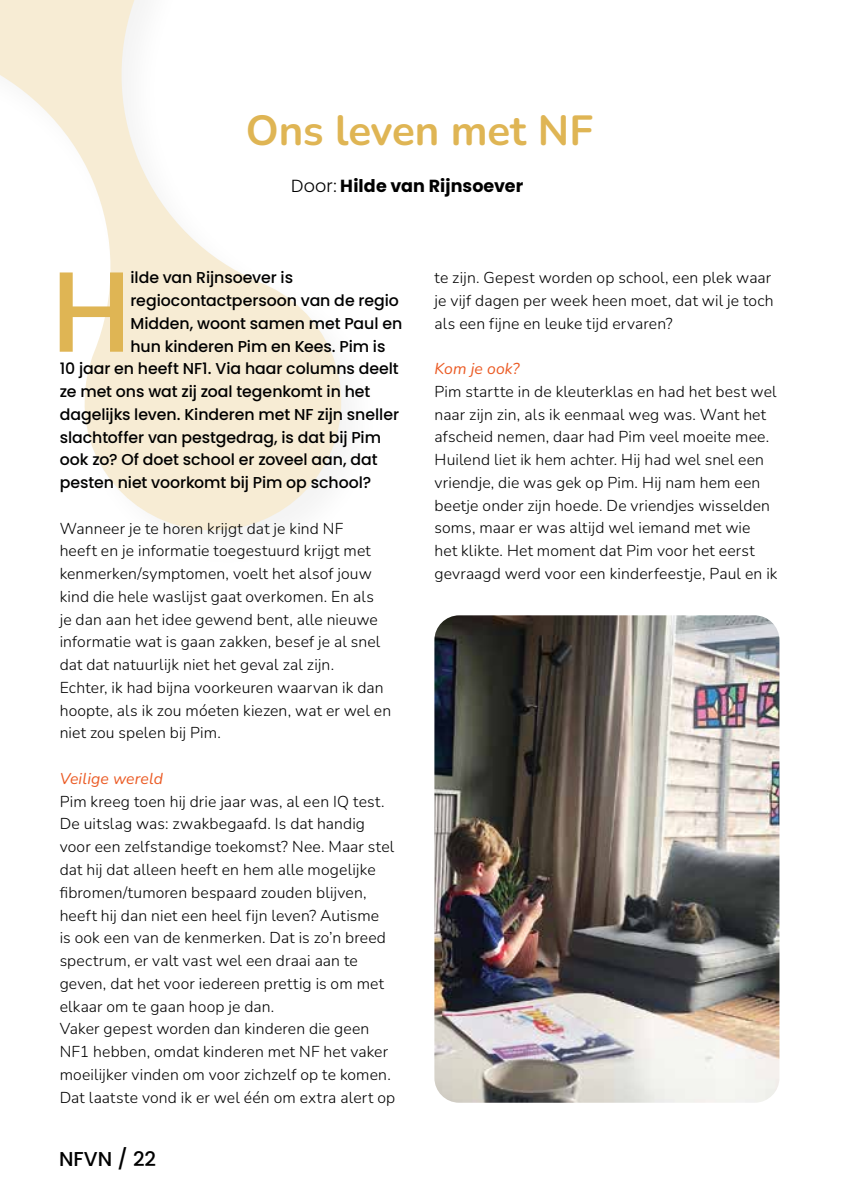
<style>
.page{position:relative;width:844px;height:1191px;background:#fff}
.page>*{position:absolute;margin:0;border:0;box-sizing:border-box;transform-origin:0 0}
.t1{font:500 113.92px "Poppins";color:#dfb554}
.t2{font:700 42px "Nunito";letter-spacing:-.005em;color:#dfb554}
.t3{font:500 20.12px "Poppins";color:#000}
.t4{font:700 17.5px "Poppins";letter-spacing:.005em;color:#000}
.t5{font:300 15.75px/22.8px "Nunito";letter-spacing:.01em;color:#000}
.t6{font:500 15.75px "Poppins";letter-spacing:-.005em;color:#000}
.t7{font:italic 15.75px "Nunito";letter-spacing:.01em;color:#eb5b25}
.s1{font-weight:300}
</style>
<div class="page">
<svg style="left:0;top:0;width:342px;height:531px"></svg>
<img style="left:434px;top:615px;width:345px;height:487px">
<h2 class="t2" style="left:246px;top:101px;width:348px">Ons leven met NF</h2>
<p class="t4" style="left:291px;top:176px;width:233px"><span class="s1">Door:</span> Hilde van Rijnsoever</p>
<h1 class="t1" style="left:51px;top:246px;width:82px">H</h1>
<p class="t6" style="left:130px;top:269px;width:164px">ilde van Rijnsoever is</p>
<p class="t6" style="left:130px;top:291px;width:270px">regiocontactpersoon van de regio</p>
<p class="t6" style="left:130px;top:314px;width:273px">Midden, woont samen met Paul en</p>
<p class="t6" style="left:130px;top:337px;width:256px">hun kinderen Pim en Kees. Pim is</p>
<p class="t6" style="left:60px;top:360px;width:340px">10 jaar en heeft NF1. Via haar columns deelt</p>
<p class="t6" style="left:60px;top:382px;width:312px">ze met ons wat zij zoal tegenkomt in het</p>
<p class="t6" style="left:60px;top:405px;width:341px">dagelijks leven. Kinderen met NF zijn sneller</p>
<p class="t6" style="left:60px;top:428px;width:323px">slachtoffer van pestgedrag, is dat bij Pim</p>
<p class="t6" style="left:60px;top:451px;width:319px">ook zo? Of doet school er zoveel aan, dat</p>
<p class="t6" style="left:60px;top:473px;width:313px">pesten niet voorkomt bij Pim op school?</p>
<p class="t5" style="left:60px;top:516px;width:333px">Wanneer je te horen krijgt dat je kind NF<br>heeft en je informatie toegestuurd krijgt met kenmerken/symptomen, voelt het alsof jouw kind die hele waslijst gaat overkomen. En als<br>je dan aan het idee gewend bent, alle nieuwe informatie wat is gaan zakken, besef je al snel dat dat natuurlijk niet het geval zal zijn.<br>Echter, ik had bijna voorkeuren waarvan ik dan hoopte, als ik zou móeten kiezen, wat er wel en niet zou spelen bij Pim.</p>
<p class="t7" style="left:60px;top:767px;width:105px">Veilige wereld</p>
<p class="t5" style="left:60px;top:789px;width:337px">Pim kreeg toen hij drie jaar was, al een IQ test.<br>De uitslag was: zwakbegaafd. Is dat handig voor een zelfstandige toekomst? Nee. Maar stel dat hij dat alleen heeft en hem alle mogelijke fibromen/tumoren bespaard zouden blijven, heeft hij dan niet een heel fijn leven? Autisme<br>is ook een van de kenmerken. Dat is zo’n breed spectrum, er valt vast wel een draai aan te geven, dat het voor iedereen prettig is om met elkaar om te gaan hoop je dan.<br>Vaker gepest worden dan kinderen die geen NF1 hebben, omdat kinderen met NF het vaker moeilijker vinden om voor zichzelf op te komen.<br>Dat laatste vond ik er wel één om extra alert op</p>
<p class="t3" style="left:59px;top:1147px;width:99px">NFVN / 22</p>
<p class="t5" style="left:434px;top:266px;width:340px">te zijn. Gepest worden op school, een plek waar je vijf dagen per week heen moet, dat wil je toch als een fijne en leuke tijd ervaren?</p>
<p class="t7" style="left:434px;top:358px;width:86px">Kom je ook?</p>
<p class="t5" style="left:434px;top:379px;width:344px">Pim startte in de kleuterklas en had het best wel naar zijn zin, als ik eenmaal weg was. Want het afscheid nemen, daar had Pim veel moeite mee.<br>Huilend liet ik hem achter. Hij had wel snel een vriendje, die was gek op Pim. Hij nam hem een beetje onder zijn hoede. De vriendjes wisselden soms, maar er was altijd wel iemand met wie<br>het klikte. Het moment dat Pim voor het eerst gevraagd werd voor een kinderfeestje, Paul en ik</p>
</div>
